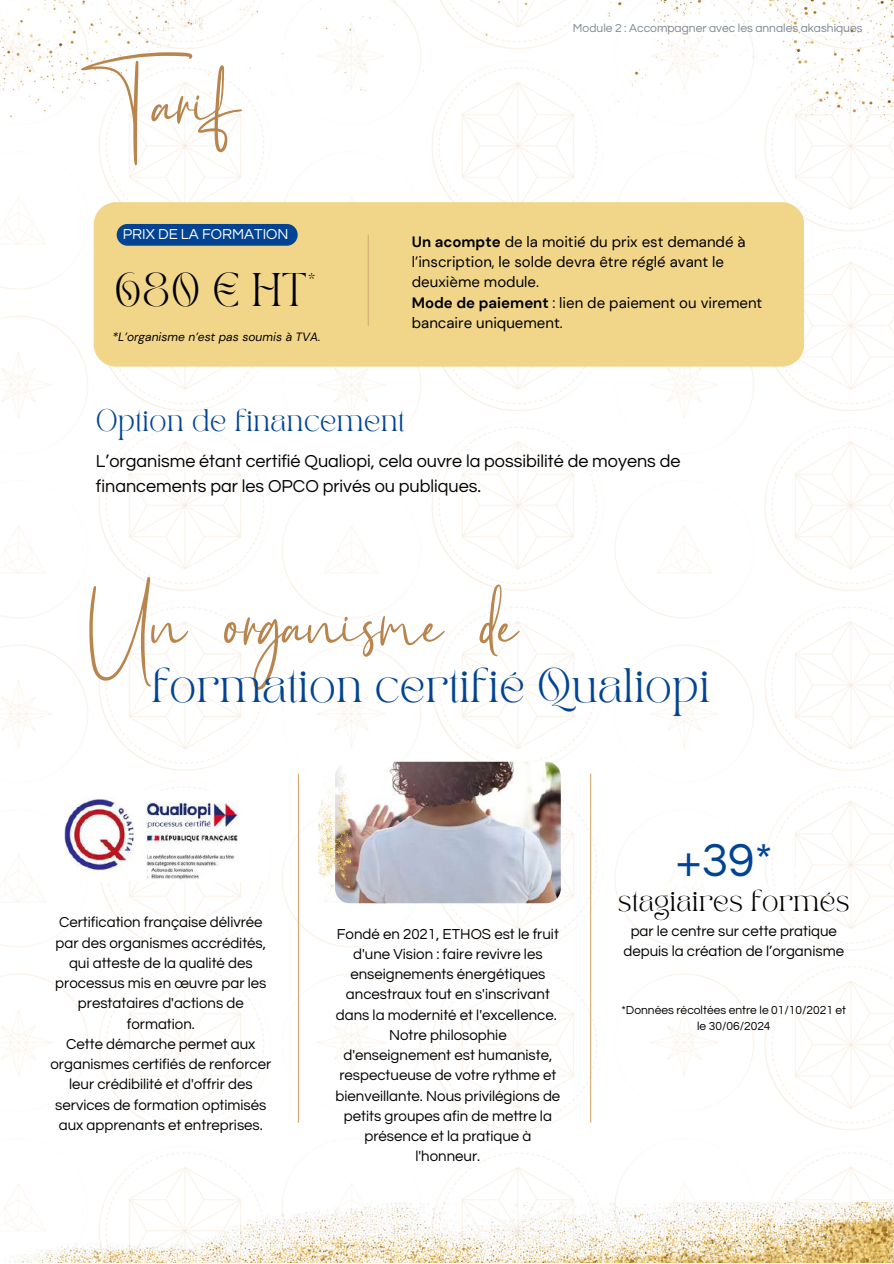
<style>
.page{position:relative;width:894px;height:1264px;background:#fff}
.page>*{position:absolute;margin:0;border:0;box-sizing:border-box;transform-origin:0 0}
.t1{font:156px "Holistic Signature";color:#b7854d}
.t2{font:48px "Questrial";color:#024493}
.t3{font:33.75px "TAN PEARL Regular";color:#024493}
.t4{font:33px "TAN PEARL Regular";color:#000}
.t5{font:21.75px "TAN PEARL Regular";color:#024493}
.t6{font:21px "TAN PEARL Regular";color:#000}
.t7{font:18px/24.8px "Questrial";color:#000}
.t8{font:15px/20.2px "Questrial";color:#000;text-align:center}
.t9{font:15px/20.2px "DM Sans";color:#000}
.t10{font:15px "Questrial";color:#fefefe}
.t11{font:12px/16px "Questrial";color:#000;text-align:center}
.t12{font:12px "Questrial";color:#7e8994}
.t13{font:italic 12px "DM Sans";color:#000}
.s1{font-weight:700}
</style>
<div class="page">
<img style="left:0;top:122px;width:893px;height:1141px">
<div style="left:94px;top:202px;width:709px;height:164px;background:#f1d68a;border-radius:22px"></div>
<hr style="left:367px;top:235px;width:1px;height:91px;background:#d3aa75">
<img style="left:0;top:1202px;width:893px;height:60px">
<img style="left:0;top:0;width:893px;height:122px">
<img style="left:335px;top:761px;width:225px;height:142px;border-radius:15px">
<img style="left:318px;top:773px;width:33px;height:130px">
<img style="left:53px;top:791px;width:215px;height:90px">
<div style="left:117px;top:224px;width:180px;height:22px;background:#024493;border-radius:11px"></div>
<svg style="left:656px;top:837px;width:143px;height:76px"></svg>
<hr style="left:298px;top:773px;width:1px;height:349px;background:#d3aa75">
<hr style="left:590px;top:773px;width:1px;height:349px;background:#d3aa75">
<h1 class="t1" style="left:96px;top:29px;width:145px">Tarif</h1>
<p class="t10" style="left:123px;top:227px;width:167px">PRIX DE LA FORMATION</p>
<h3 class="t4" style="left:114px;top:273px;width:204px">680 € HT*</h3>
<p class="t13" style="left:112px;top:329px;width:210px">*L’organisme n’est pas soumis à TVA.</p>
<p class="t12" style="left:572px;top:23px;width:291px">Module 2 : Accompagner avec les annales akashiques</p>
<p class="t9" style="left:412px;top:231px;width:352px"><span class="s1">Un acompte</span> de la moitié du prix est demandé à l’inscription, le solde devra être réglé avant le deuxième module.<br><span class="s1">Mode de paiement</span> : lien de paiement ou virement bancaire uniquement.</p>
<h3 class="t5" style="left:96px;top:409px;width:310px">Option de financement</h3>
<p class="t7" style="left:96px;top:449px;width:586px">L’organisme étant certifié Qualiopi, cela ouvre la possibilité de moyens de financements par les OPCO privés ou publiques.</p>
<h1 class="t1" style="left:89px;top:550px;width:429px">Un organisme de</h1>
<h3 class="t3" style="left:151px;top:667px;width:560px">formation certifié Qualiopi</h3>
<h2 class="t2" style="left:675px;top:837px;width:99px">+39*</h2>
<h3 class="t6" style="left:617px;top:889px;width:233px">stagiaires formés</h3>
<p class="t8" style="left:50px;top:912px;width:222px">Certification française délivrée par des organismes accrédités, qui atteste de la qualité des processus mis en œuvre par les prestataires d'actions de formation.<br>Cette démarche permet aux organismes certifiés de renforcer leur crédibilité et d'offrir des services de formation optimisés aux apprenants et entreprises.</p>
<p class="t8" style="left:623px;top:920px;width:222px">par le centre sur cette pratique depuis la création de l’organisme</p>
<p class="t8" style="left:335px;top:923px;width:226px">Fondé en 2021, ETHOS est le fruit d'une Vision : faire revivre les enseignements énergétiques ancestraux tout en s'inscrivant dans la modernité et l'excellence.<br>Notre philosophie d'enseignement est humaniste, respectueuse de votre rythme et bienveillante. Nous privilégions de petits groupes afin de mettre la présence et la pratique à l'honneur.</p>
<p class="t11" style="left:621px;top:1002px;width:226px">*Données récoltées entre le 01/10/2021 et le 30/06/2024</p>
</div>
